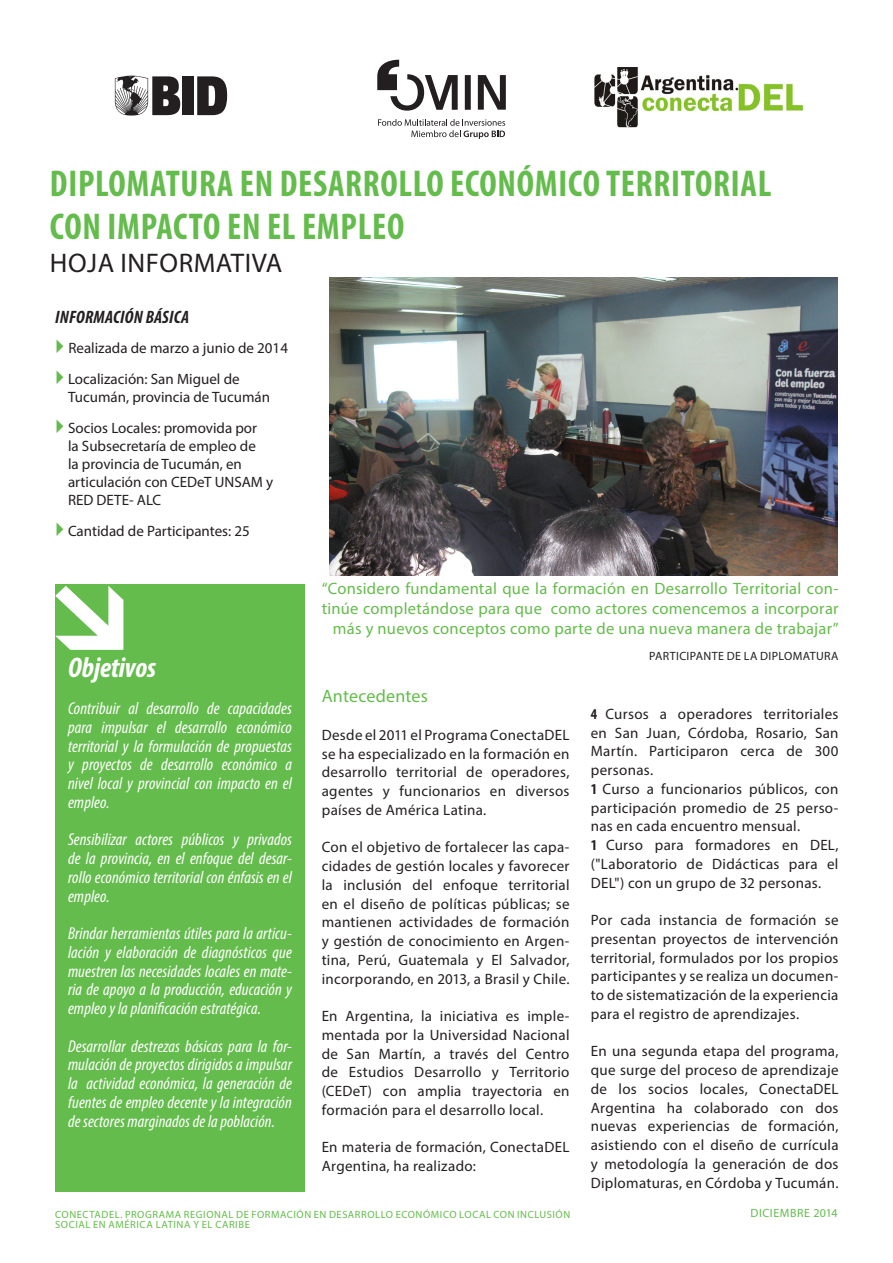
<style>
.page{position:relative;width:893px;height:1263px;background:#fff}
.page>*{position:absolute;margin:0;border:0;box-sizing:border-box;transform-origin:0 0}
.T1_arriba{font:700 condensed 37.5px "Myriad Pro";letter-spacing:.02em;color:#64bc4c;scale:.96 1}
.T2{font:italic 700 condensed 28.5px "Myriad Pro";letter-spacing:-.005em;color:#fff}
.T1_arriba-2{font:27px "Myriad Pro";letter-spacing:.02em;color:#231f20}
.T2-2{font:italic 700 condensed 18px "Myriad Pro";letter-spacing:.015em;color:#231f20}
.T2-3{font:18px "Myriad Pro";letter-spacing:.01em;color:#64bc4c}
.t1{font:italic condensed 17.25px/18.8px "Myriad Pro";letter-spacing:.005em;color:#fff;text-align:justify}
.T2-4{font:16.5px/19.8px "Myriad Pro";letter-spacing:.015em;color:#64bc4c;text-align:right}
.T1{font:15px/18.8px "Myriad Pro";letter-spacing:.02em;color:#231f20;text-align:justify}
.T1-2{font:15px/18px "Myriad Pro";color:#231f20}
.T2-5{font:12px "Myriad Pro";letter-spacing:.03em;color:#231f20}
.t2{font:12px "Myriad Pro";letter-spacing:.05em;color:#64bc4c}
.t3{font:10.5px/10.5px "Myriad Pro";letter-spacing:.055em;color:#64bc4c}
.s1{font-weight:700;font-stretch:condensed}
</style>
<div class="page">
<div style="left:55px;top:585px;width:250px;height:607px;background:#64bc4c"></div>
<img style="left:594px;top:67px;width:210px;height:60px">
<svg style="left:465px;top:75px;width:6px;height:35px"></svg>
<svg style="left:478px;top:75px;width:28px;height:35px"></svg>
<svg style="left:377px;top:60px;width:81px;height:51px"></svg>
<svg style="left:378px;top:119px;width:127px;height:20px"></svg>
<svg style="left:115px;top:76px;width:65px;height:40px"></svg>
<div style="left:182px;top:76px;width:12px;height:39px;background:#231f20"></div>
<svg style="left:197px;top:76px;width:30px;height:39px"></svg>
<img style="left:329px;top:277px;width:508px;height:298px">
<p class="T1_arriba" style="left:50px;top:160px;width:753px">DIPLOMATURA EN DESARROLLO ECONÓMICO TERRITORIAL</p>
<p class="T1_arriba" style="left:50px;top:203px;width:371px">CON IMPACTO EN EL EMPLEO</p>
<p class="T1_arriba-2" style="left:50px;top:246px;width:234px">HOJA INFORMATIVA</p>
<p class="T2-2" style="left:55px;top:306px;width:135px">INFORMACIÓN BÁSICA</p>
<p class="T1-2" style="left:68px;top:338px;width:221px">Realizada de marzo a junio de 2014</p>
<p class="T1-2" style="left:68px;top:369px;width:204px">Localización: San Miguel de<br>Tucumán, provincia de Tucumán</p>
<p class="T1-2" style="left:68px;top:418px;width:207px">Socios Locales: promovida por<br>la Subsecretaría de empleo de<br>la provincia de Tucumán, en articulación con CEDeT UNSAM y<br>RED DETE- ALC</p>
<p class="T1-2" style="left:68px;top:521px;width:183px">Cantidad de Participantes: 25</p>
<p class="T2" style="left:68px;top:649px;width:90px">Objetivos</p>
<p class="t1" style="left:68px;top:699px;width:225px">Contribuir al desarrollo de capacidades para impulsar el desarrollo económico territorial y la formulación de propuestas y proyectos de desarrollo económico a nivel local y provincial con impacto en el empleo.</p>
<p class="t1" style="left:68px;top:830px;width:225px">Sensibilizar actores públicos y privados de la provincia, en el enfoque del desar&shy;rollo económico territorial con énfasis en el empleo.</p>
<p class="t1" style="left:68px;top:924px;width:225px">Brindar herramientas útiles para la articu&shy;lación y elaboración de diagnósticos que muestren las necesidades locales en mate&shy;ria de apoyo a la producción, educación y empleo y la planificación estratégica.</p>
<p class="t1" style="left:68px;top:1036px;width:225px">Desarrollar destrezas básicas para la for&shy;mulación de proyectos dirigidos a impulsar la actividad económica, la generación de fuentes de empleo decente y la integración de sectores marginados de la población.</p>
<p class="T2-4" style="left:322px;top:578px;width:518px">“Considero fundamental que la formación en Desarrollo Territorial con&shy;tinúe completándose para que como actores comencemos a incorporar más y nuevos conceptos como parte de una nueva manera de trabajar”</p>
<p class="T2-5" style="left:649px;top:649px;width:191px">PARTICIPANTE DE LA DIPLOMATURA</p>
<p class="T2-3" style="left:322px;top:685px;width:108px">Antecedentes</p>
<p class="T1" style="left:322px;top:725px;width:249px">Desde el 2011 el Programa ConectaDEL se ha especializado en la formación en desarrollo territorial de operadores, agentes y funcionarios en diversos países de América Latina.</p>
<p class="T1" style="left:322px;top:838px;width:249px">Con el objetivo de fortalecer las capa&shy;cidades de gestión locales y favorecer la inclusión del enfoque territorial en el diseño de políticas públicas; se mantienen actividades de formación y gestión de conocimiento en Argen&shy;tina, Perú, Guatemala y El Salvador, incorporando, en 2013, a Brasil y Chile.</p>
<p class="T1" style="left:322px;top:1006px;width:249px">En Argentina, la iniciativa es imple&shy;mentada por la Universidad Nacional de San Martín, a través del Centro de Estudios Desarrollo y Territorio (CEDeT) con amplia trayectoria en formación para el desarrollo local.</p>
<p class="T1" style="left:322px;top:1138px;width:249px">En materia de formación, ConectaDEL<br>Argentina, ha realizado:</p>
<p class="T1" style="left:591px;top:704px;width:249px"><span class="s1">4</span> Cursos a operadores territoriales en San Juan, Córdoba, Rosario, San Martín. Participaron cerca de 300 personas.</p>
<p class="T1" style="left:591px;top:779px;width:249px"><span class="s1">1</span> Curso a funcionarios públicos, con participación promedio de 25 perso&shy;nas en cada encuentro mensual.</p>
<p class="T1" style="left:591px;top:835px;width:249px"><span class="s1">1</span> Curso para formadores en DEL, ("Laboratorio de Didácticas para el DEL") con un grupo de 32 personas.</p>
<p class="T1" style="left:591px;top:910px;width:249px">Por cada instancia de formación se presentan proyectos de intervención territorial, formulados por los propios participantes y se realiza un documen&shy;to de sistematización de la experiencia para el registro de aprendizajes.</p>
<p class="T1" style="left:591px;top:1042px;width:249px">En una segunda etapa del programa, que surge del proceso de aprendizaje de los socios locales, ConectaDEL Argentina ha colaborado con dos nuevas experiencias de formación, asistiendo con el diseño de currícula y metodología la generación de dos Diplomaturas, en Córdoba y Tucumán.</p>
<p class="t3" style="left:55px;top:1208px;width:517px">CONECTADEL. PROGRAMA REGIONAL DE FORMACIÓN EN DESARROLLO ECONÓMICO LOCAL CON INCLUSIÓN<br>SOCIAL EN AMÉRICA LATINA Y EL CARIBE</p>
<p class="t2" style="left:750px;top:1205px;width:89px">DICIEMBRE 2014</p>
</div>
